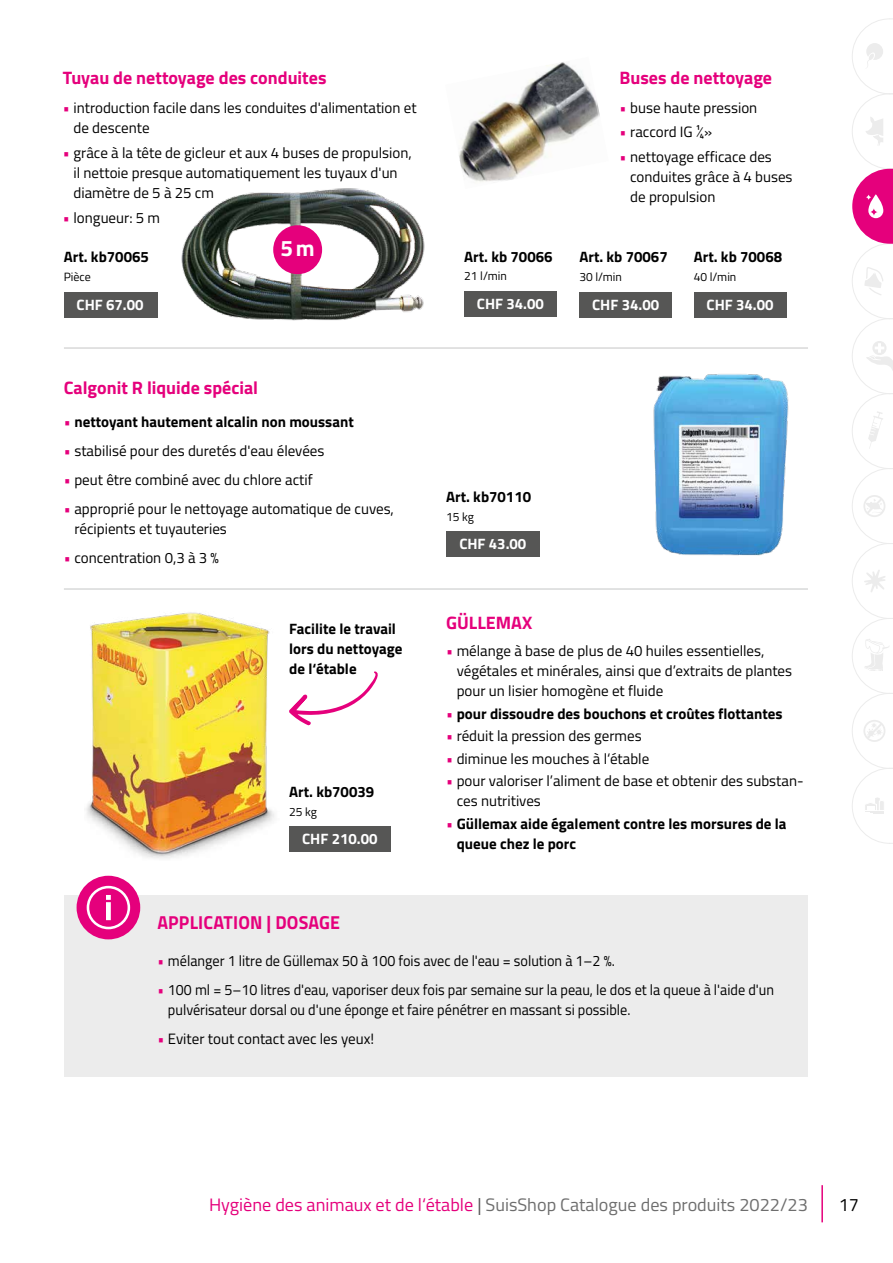
<style>
.page{position:relative;width:893px;height:1263px;background:#fff}
.page>*{position:absolute;margin:0;border:0;box-sizing:border-box;transform-origin:0 0}
.t1{font:700 22.5px "Titillium Web";color:#fff}
.t2{font:700 18.75px "Titillium Web";letter-spacing:.01em;color:#e5007c;scale:.95 1}
.t3{font:700 18px "Titillium Web";color:#e5007c}
.t4{font:18px "Titillium Web";color:#6e6e6e}
.t5{font:18px "Titillium Web";color:#000}
.t6{font:15px/20.2px "Titillium Web";color:#000}
.t7{font:700 15px/20.2px "Titillium Web";color:#000}
.t8{font:15px/20.2px "Titillium Web";color:#000;scale:.95 1}
.t9{font:700 15px "Titillium Web";color:#fff}
.t10{font:12px "Titillium Web";color:#000}
.s1{color:#e5007c}
.s2{font-weight:400;color:#e5007c}
.s3{color:#565655}
</style>
<div class="page">
<hr style="left:821px;top:1185px;width:2px;height:37px;background:#e5007c">
<svg style="left:852px;top:18px;width:41px;height:826px"></svg>
<div style="left:64px;top:292px;width:93px;height:26px;background:#565655"></div>
<hr style="left:64px;top:348px;width:744px;height:1px;background:#c5c6c6">
<hr style="left:64px;top:589px;width:744px;height:1px;background:#c5c6c6">
<div style="left:579px;top:292px;width:93px;height:26px;background:#565655"></div>
<div style="left:694px;top:292px;width:92px;height:26px;background:#565655"></div>
<div style="left:464px;top:292px;width:93px;height:25px;background:#565655"></div>
<img style="left:653px;top:374px;width:136px;height:182px">
<img style="left:86px;top:612px;width:188px;height:247px">
<div style="left:446px;top:532px;width:94px;height:25px;background:#565655"></div>
<div style="left:289px;top:827px;width:101px;height:25px;background:#565655"></div>
<img style="left:181px;top:188px;width:244px;height:133px">
<img style="left:459px;top:62px;width:141px;height:120px">
<div style="left:273px;top:225px;width:49px;height:49px;background:#e5007c;border-radius:50%"></div>
<svg style="left:289px;top:671px;width:89px;height:55px"></svg>
<div style="left:64px;top:895px;width:743px;height:181px;background:#ececec"></div>
<div style="left:77px;top:876px;width:63px;height:63px;background:#e5007c;border-radius:50%"></div>
<svg style="left:87px;top:886px;width:43px;height:43px"></svg>
<p class="t3" style="left:63px;top:64px;width:265px">Tuyau de nettoyage des conduites</p>
<p class="t6" style="left:74px;top:97px;width:345px;text-indent:-11px"><span class="s1">•</span> introduction facile dans les conduites d'alimentation et de descente</p>
<p class="t6" style="left:74px;top:141px;width:340px;text-indent:-11px"><span class="s1">•</span> grâce à la tête de gicleur et aux 4 buses de propulsion, il nettoie presque automatiquement les tuyaux d'un diamètre de 5 à 25 cm</p>
<p class="t6" style="left:63px;top:206px;width:99px"><span class="s1">•</span> longueur: 5 m</p>
<p class="t7" style="left:64px;top:246px;width:87px">Art. kb70065</p>
<p class="t10" style="left:64px;top:268px;width:29px">Pièce</p>
<p class="t9" style="left:77px;top:293px;width:69px">CHF 67.00</p>
<h1 class="t1" style="left:280px;top:231px;width:36px">5m</h1>
<p class="t3" style="left:64px;top:374px;width:196px">Calgonit R liquide spécial</p>
<p class="t7" style="left:64px;top:411px;width:291px"><span class="s2">•</span> nettoyant hautement alcalin non moussant</p>
<p class="t6" style="left:64px;top:440px;width:262px"><span class="s1">•</span> stabilisé pour des duretés d'eau élevées</p>
<p class="t6" style="left:64px;top:469px;width:250px"><span class="s1">•</span> peut être combiné avec du chlore actif</p>
<p class="t6" style="left:74px;top:497px;width:321px;text-indent:-11px"><span class="s1">•</span> approprié pour le nettoyage automatique de cuves, récipients et tuyauteries</p>
<p class="t6" style="left:64px;top:546px;width:157px"><span class="s1">•</span> concentration 0,3 à 3 %</p>
<p class="t7" style="left:289px;top:618px;width:115px">Facilite le travail lors du nettoyage de l‘étable</p>
<p class="t7" style="left:289px;top:781px;width:87px">Art. kb70039</p>
<p class="t10" style="left:289px;top:802px;width:29px">25 kg</p>
<p class="t9" style="left:302px;top:828px;width:77px">CHF 210.00</p>
<p class="t7" style="left:464px;top:246px;width:90px">Art. kb 70066</p>
<p class="t10" style="left:464px;top:267px;width:44px">21 l/min</p>
<p class="t9" style="left:477px;top:293px;width:68px">CHF 34.00</p>
<p class="t3" style="left:620px;top:64px;width:154px">Buses de nettoyage</p>
<p class="t6" style="left:620px;top:97px;width:139px"><span class="s1">•</span> buse haute pression</p>
<p class="t6" style="left:620px;top:121px;width:94px"><span class="s1">•</span> raccord IG ¼»</p>
<p class="t6" style="left:630px;top:146px;width:164px;text-indent:-11px"><span class="s1">•</span> nettoyage efficace des conduites grâce à 4 buses de propulsion</p>
<p class="t7" style="left:579px;top:246px;width:90px">Art. kb 70067</p>
<p class="t10" style="left:579px;top:268px;width:44px">30 l/min</p>
<p class="t9" style="left:592px;top:293px;width:69px">CHF 34.00</p>
<p class="t7" style="left:694px;top:246px;width:90px">Art. kb 70068</p>
<p class="t10" style="left:694px;top:268px;width:44px">40 l/min</p>
<p class="t9" style="left:707px;top:293px;width:69px">CHF 34.00</p>
<p class="t7" style="left:446px;top:486px;width:87px">Art. kb70110</p>
<p class="t10" style="left:446px;top:508px;width:29px">15 kg</p>
<p class="t9" style="left:459px;top:533px;width:69px">CHF 43.00</p>
<p class="t3" style="left:446px;top:609px;width:88px">GÜLLEMAX</p>
<p class="t6" style="left:457px;top:640px;width:337px;text-indent:-11px"><span class="s1">•</span> mélange à base de plus de 40 huiles essentielles, végétales et minérales, ainsi que d’extraits de plantes pour un lisier homogène et fluide</p>
<p class="t7" style="left:446px;top:703px;width:338px"><span class="s2">•</span> pour dissoudre des bouchons et croûtes flottantes</p>
<p class="t6" style="left:446px;top:725px;width:197px"><span class="s1">•</span> réduit la pression des germes</p>
<p class="t6" style="left:446px;top:747px;width:205px"><span class="s1">•</span> diminue les mouches à l‘étable</p>
<p class="t6" style="left:457px;top:770px;width:348px;text-indent:-11px"><span class="s1">•</span> pour valoriser l’aliment de base et obtenir des substan&shy;ces nutritives</p>
<p class="t7" style="left:457px;top:812px;width:331px;text-indent:-11px"><span class="s2">•</span> Güllemax aide également contre les morsures de la queue chez le porc</p>
<p class="t2" style="left:157px;top:908px;width:194px">APPLICATION | DOSAGE</p>
<p class="t8" style="left:157px;top:950px;width:481px"><span class="s1">•</span> mélanger 1 litre de Güllemax 50 à 100 fois avec de l'eau = solution à 1–2 %.</p>
<p class="t8" style="left:168px;top:979px;width:639px;text-indent:-11px"><span class="s1">•</span> 100 ml = 5–10 litres d'eau, vaporiser deux fois par semaine sur la peau, le dos et la queue à l'aide d'un pulvérisateur dorsal ou d'une éponge et faire pénétrer en massant si possible.</p>
<p class="t6" style="left:157px;top:1028px;width:218px"><span class="s1">•</span> Eviter tout contact avec les yeux!</p>
<p class="t4" style="left:209px;top:1191px;width:600px"><span class="s1">Hygiène des animaux et de l‘étable</span> <span class="s3">|</span> SuisShop Catalogue des produits 2022/23</p>
<p class="t5" style="left:839px;top:1192px;width:22px">17</p>
</div>
